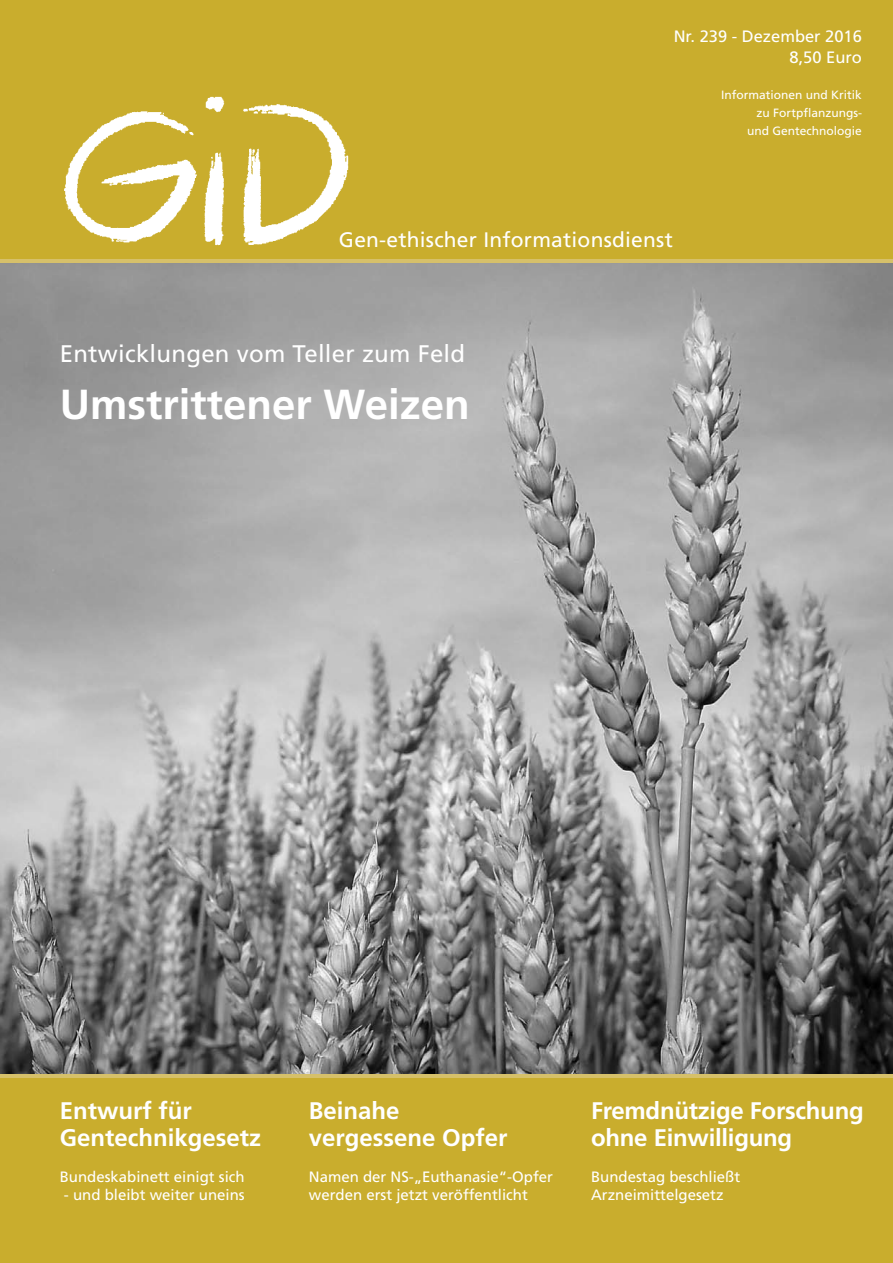
<style>
.page{position:relative;width:893px;height:1263px;background:#c9ad2d}
.page>*{position:absolute;margin:0;border:0;box-sizing:border-box;transform-origin:0 0}
.t1{font:700 42px "Frutiger";color:#fff}
.t2{font:700 24px/27px "Frutiger";color:#fff}
.t3{font:24px "Frutiger";letter-spacing:.01em;color:#fff}
.t4{font:21px "Frutiger";letter-spacing:.01em;color:#fff}
.t5{font:16.5px/21px "Frutiger";color:#fff;text-align:right}
.t6{font:15px/18px "Frutiger";color:#fff}
.t7{font:12px/18px "Frutiger";color:#fff;text-align:right}
</style>
<div class="page">
<img style="left:0;top:263px;width:893px;height:810px">
<img style="left:64px;top:96px;width:285px;height:150px">
<hr style="left:0;top:259px;width:893px;height:4px;background:#d6c06a">
<svg style="left:0;top:1073px;width:893px;height:4px;background:#b5a564"></svg>
<p class="t5" style="left:674px;top:27px;width:190px">Nr. 239 - Dezember 2016<br>8,50 Euro</p>
<p class="t7" style="left:721px;top:87px;width:142px">Informationen und Kritik zu Fortpflanzungs-<br>und Gentechnologie</p>
<p class="t4" style="left:339px;top:231px;width:335px">Gen-ethischer Informationsdienst</p>
<p class="t3" style="left:60px;top:344px;width:407px">Entwicklungen vom Teller zum Feld</p>
<p class="t1" style="left:60px;top:387px;width:411px">Umstrittener Weizen</p>
<p class="t2" style="left:60px;top:1099px;width:203px">Entwurf für<br>Gentechnikgesetz</p>
<p class="t6" style="left:60px;top:1168px;width:186px">Bundeskabinett einigt sich</p>
<p class="t6" style="left:64px;top:1186px;width:182px">- und bleibt weiter uneins</p>
<p class="t2" style="left:309px;top:1099px;width:200px">Beinahe vergessene Opfer</p>
<p class="t6" style="left:309px;top:1168px;width:246px">Namen der NS-„Euthanasie“-Opfer werden erst jetzt veröffentlicht</p>
<p class="t2" style="left:591px;top:1099px;width:274px">Fremdnützige Forschung ohne Einwilligung</p>
<p class="t6" style="left:591px;top:1168px;width:151px">Bundestag beschließt<br>Arzneimittelgesetz</p>
</div>
